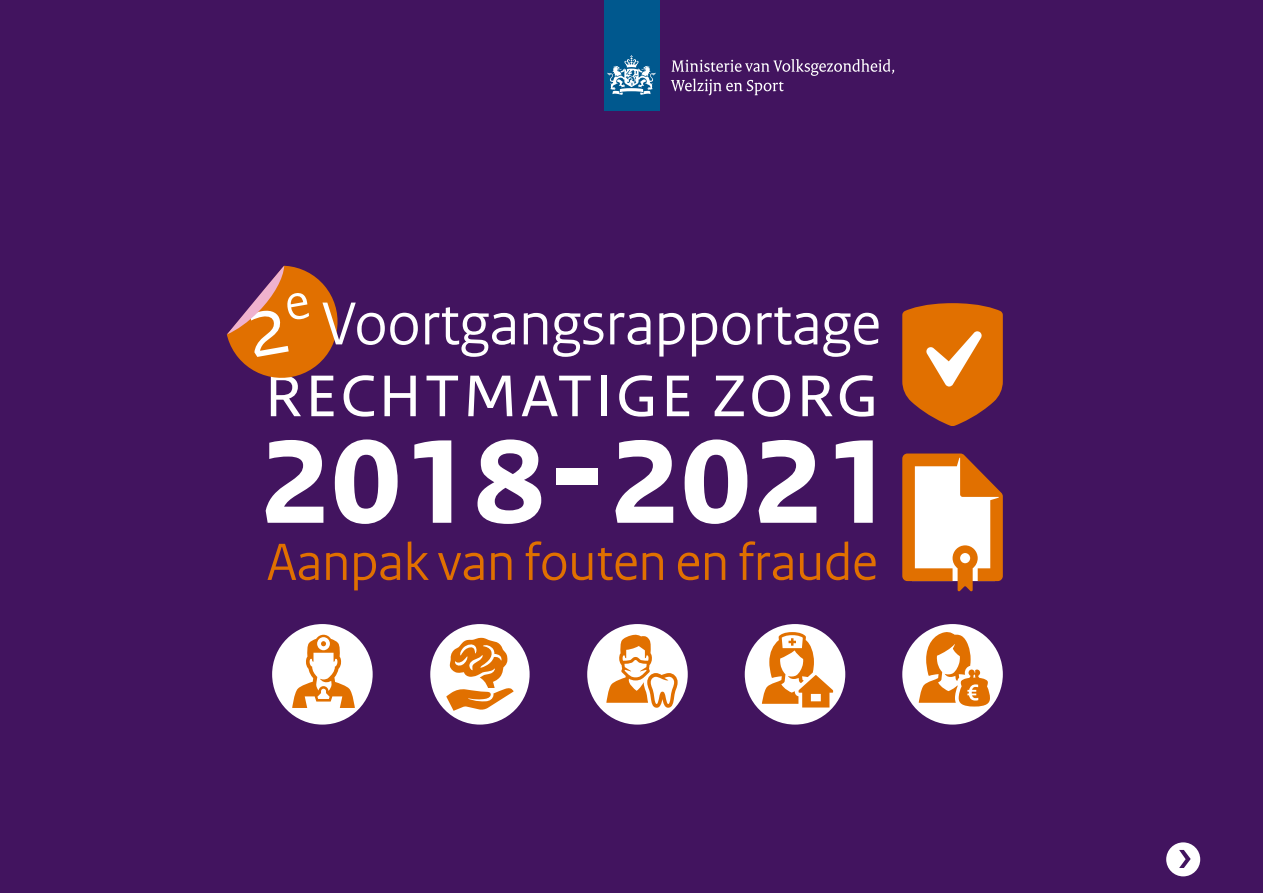
<style>
.page{position:relative;width:1263px;height:893px;background:#42145f}
.page>*{position:absolute;margin:0;border:0;box-sizing:border-box;transform-origin:0 0}
.t1{font:700 162.6px "Rijksoverheid Sans Heading";color:#fff}
.t2{font:81.45px "Rijksoverheid Sans Heading";letter-spacing:.04em;color:#fff}
.t3{font:63.75px "Rijksoverheid Sans Heading";color:#fff}
.t4{font:55.05px "Rijksoverheid Sans Heading";color:#e17000}
</style>
<div class="page">
<div style="left:604px;top:0;width:55px;height:111px;background:#00588e"></div>
<svg style="left:607px;top:55px;width:48px;height:40px"></svg>
<svg style="left:671px;top:59px;width:223px;height:36px"></svg>
<div style="left:430px;top:624px;width:100px;height:101px;background:#fff;border-radius:50%"></div>
<svg style="left:446px;top:638px;width:68px;height:73px"></svg>
<div style="left:587px;top:624px;width:101px;height:101px;background:#fff;border-radius:50%"></div>
<svg style="left:606px;top:634px;width:72px;height:74px"></svg>
<div style="left:745px;top:624px;width:100px;height:101px;background:#fff;border-radius:50%"></div>
<svg style="left:762px;top:632px;width:71px;height:75px"></svg>
<div style="left:902px;top:624px;width:101px;height:101px;background:#fff;border-radius:50%"></div>
<svg style="left:919px;top:631px;width:71px;height:75px"></svg>
<div style="left:272px;top:624px;width:101px;height:101px;background:#fff;border-radius:50%"></div>
<svg style="left:292px;top:635px;width:63px;height:73px"></svg>
<svg style="left:902px;top:303px;width:101px;height:123px;background:#cd6f23"></svg>
<svg style="left:902px;top:453px;width:101px;height:139px;background:#d9a684"></svg>
<div style="left:1166px;top:842px;width:34px;height:34px;background:#fff;border-radius:50%"></div>
<svg style="left:1179px;top:850px;width:12px;height:18px"></svg>
<svg style="left:226px;top:265px;width:112px;height:113px"></svg>
<p class="t3" style="left:322px;top:287px;width:560px">Voortgangsrapportage</p>
<h2 class="t2" style="left:265px;top:343px;width:615px">rechtmatige zorg</h2>
<h1 class="t1" style="left:260px;top:378px;width:636px">2018-2021</h1>
<p class="t4" style="left:267px;top:530px;width:612px">Aanpak van fouten en fraude</p>
</div>
